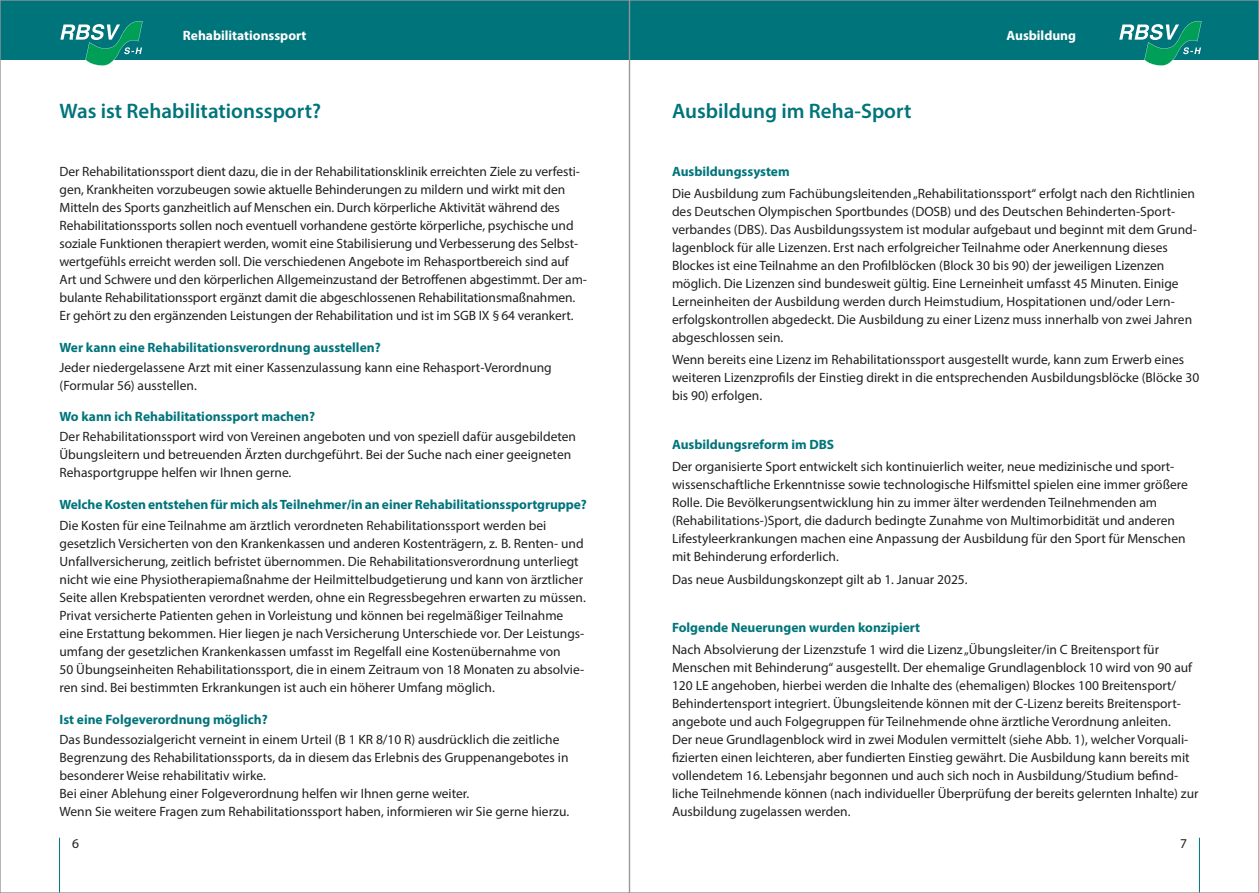
<style>
.page{position:relative;width:1259px;height:893px;background:#fff}
.page>*{position:absolute;margin:0;border:0;box-sizing:border-box;transform-origin:0 0}
.t1{font:600 21px "Myriad Pro";color:#00747b}
.t2{font:13.5px/18px "Myriad Pro";color:#231f20}
.t3{font:700 13.5px "Myriad Pro";color:#00747b}
.t4{font:700 13.5px "Myriad Pro";color:#fff}
</style>
<div class="page">
<div style="left:629px;top:0;width:630px;height:60px;background:#00747b"></div>
<div style="left:0;top:0;width:629px;height:60px;background:#00747b"></div>
<svg style="left:1119px;top:21px;width:82px;height:45px"></svg>
<svg style="left:60px;top:21px;width:83px;height:45px"></svg>
<hr style="left:59px;top:838px;width:1px;height:55px;background:#00747b">
<hr style="left:1199px;top:838px;width:1px;height:55px;background:#00747b">
<p class="t4" style="left:183px;top:27px;width:125px">Rehabilitationssport</p>
<p class="t4" style="left:1006px;top:26px;width:71px">Ausbildung</p>
<h1 class="t1" style="left:60px;top:97px;width:263px">Was ist Rehabilitationssport?</h1>
<h1 class="t1" style="left:672px;top:97px;width:241px">Ausbildung im Reha-Sport</h1>
<p class="t2" style="left:60px;top:162px;width:529px">Der Rehabilitationssport dient dazu, die in der Rehabilitationsklinik erreichten Ziele zu verfesti&shy;gen, Krankheiten vorzubeugen sowie aktuelle Behinderungen zu mildern und wirkt mit den Mitteln des Sports ganzheitlich auf Menschen ein. Durch körperliche Aktivität während des Rehabilitationssports sollen noch eventuell vorhandene gestörte körperliche, psychische und soziale Funktionen therapiert werden, womit eine Stabilisierung und Verbesserung des Selbst&shy;wertgefühls erreicht werden soll. Die verschiedenen Angebote im Rehasportbereich sind auf Art und Schwere und den körperlichen Allgemeinzustand der Betroffenen abgestimmt. Der am&shy;bulante Rehabilitationssport ergänzt damit die abgeschlossenen Rehabilitationsmaßnahmen.<br>Er gehört zu den ergänzenden Leistungen der Rehabilitation und ist im SGB IX § 64 verankert.</p>
<p class="t3" style="left:60px;top:338px;width:323px">Wer kann eine Rehabilitationsverordnung ausstellen?</p>
<p class="t2" style="left:60px;top:358px;width:494px">Jeder niedergelassene Arzt mit einer Kassenzulassung kann eine Rehasport-Verordnung (Formular 56) ausstellen.</p>
<p class="t3" style="left:60px;top:408px;width:257px">Wo kann ich Rehabilitationssport machen?</p>
<p class="t2" style="left:60px;top:428px;width:518px">Der Rehabilitationssport wird von Vereinen angeboten und von speziell dafür ausgebildeten<br>Übungsleitern und betreuenden Ärzten durchgeführt. Bei der Suche nach einer geeigneten<br>Rehasportgruppe helfen wir Ihnen gerne.</p>
<p class="t3" style="left:60px;top:496px;width:529px">Welche Kosten entstehen für mich als Teilnehmer/in an einer Rehabilitationssportgruppe?</p>
<p class="t2" style="left:60px;top:516px;width:528px">Die Kosten für eine Teilnahme am ärztlich verordneten Rehabilitationssport werden bei gesetzlich Versicherten von den Krankenkassen und anderen Kostenträgern, z. B. Renten- und Unfallversicherung, zeitlich befristet übernommen. Die Rehabilitationsverordnung unterliegt nicht wie eine Physiotherapiemaßnahme der Heilmittelbudgetierung und kann von ärztlicher Seite allen Krebspatienten verordnet werden, ohne ein Regressbegehren erwarten zu müssen.<br>Privat versicherte Patienten gehen in Vorleistung und können bei regelmäßiger Teilnahme eine Erstattung bekommen. Hier liegen je nach Versicherung Unterschiede vor. Der Leistungs&shy;umfang der gesetzlichen Krankenkassen umfasst im Regelfall eine Kostenübernahme von<br>50 Übungseinheiten Rehabilitationssport, die in einem Zeitraum von 18 Monaten zu absolvie&shy;ren sind. Bei bestimmten Erkrankungen ist auch ein höherer Umfang möglich.</p>
<p class="t3" style="left:60px;top:710px;width:210px">Ist eine Folgeverordnung möglich?</p>
<p class="t2" style="left:60px;top:730px;width:511px">Das Bundessozialgericht verneint in einem Urteil (B 1 KR 8/10 R) ausdrücklich die zeitliche Begrenzung des Rehabilitationssports, da in diesem das Erlebnis des Gruppenangebotes in besonderer Weise rehabilitativ wirke.<br>Bei einer Ablehung einer Folgeverordnung helfen wir Ihnen gerne weiter.<br>Wenn Sie weitere Fragen zum Rehabilitationssport haben, informieren wir Sie gerne hierzu.</p>
<p class="t3" style="left:672px;top:163px;width:119px">Ausbildungssystem</p>
<p class="t2" style="left:672px;top:184px;width:526px">Die Ausbildung zum Fachübungsleitenden „Rehabilitationssport“ erfolgt nach den Richtlinien des Deutschen Olympischen Sportbundes (DOSB) und des Deutschen Behinderten-Sport&shy;verbandes (DBS). Das Ausbildungssystem ist modular aufgebaut und beginnt mit dem Grund&shy;lagenblock für alle Lizenzen. Erst nach erfolgreicher Teilnahme oder Anerkennung dieses Blockes ist eine Teilnahme an den Profilblöcken (Block 30 bis 90) der jeweiligen Lizenzen möglich. Die Lizenzen sind bundesweit gültig. Eine Lerneinheit umfasst 45 Minuten. Einige Lerneinheiten der Ausbildung werden durch Heimstudium, Hospitationen und/oder Lern&shy;erfolgskontrollen abgedeckt. Die Ausbildung zu einer Lizenz muss innerhalb von zwei Jahren abgeschlossen sein.</p>
<p class="t2" style="left:672px;top:351px;width:529px">Wenn bereits eine Lizenz im Rehabilitationssport ausgestellt wurde, kann zum Erwerb eines weiteren Lizenzprofils der Einstieg direkt in die entsprechenden Ausbildungsblöcke (Blöcke 30 bis 90) erfolgen.</p>
<p class="t3" style="left:672px;top:436px;width:164px">Ausbildungsreform im DBS</p>
<p class="t2" style="left:672px;top:458px;width:517px">Der organisierte Sport entwickelt sich kontinuierlich weiter, neue medizinische und sport&shy;wissenschaftliche Erkenntnisse sowie technologische Hilfsmittel spielen eine immer größere Rolle. Die Bevölkerungsentwicklung hin zu immer älter werdenden Teilnehmenden am (Rehabilitations-)Sport, die dadurch bedingte Zunahme von Multimorbidität und anderen Lifestyleerkrankungen machen eine Anpassung der Ausbildung für den Sport für Menschen mit Behinderung erforderlich.</p>
<p class="t2" style="left:672px;top:570px;width:297px">Das neue Ausbildungskonzept gilt ab 1. Januar 2025.</p>
<p class="t3" style="left:672px;top:618px;width:250px">Folgende Neuerungen wurden konzipiert</p>
<p class="t2" style="left:672px;top:640px;width:528px">Nach Absolvierung der Lizenzstufe 1 wird die Lizenz „Übungsleiter/in C Breitensport für Menschen mit Behinderung“ ausgestellt. Der ehemalige Grundlagenblock 10 wird von 90 auf 120 LE angehoben, hierbei werden die Inhalte des (ehemaligen) Blockes 100 Breitensport/ Behindertensport integriert. Übungsleitende können mit der C-Lizenz bereits Breitensport&shy;angebote und auch Folgegruppen für Teilnehmende ohne ärztliche Verordnung anleiten.<br>Der neue Grundlagenblock wird in zwei Modulen vermittelt (siehe Abb. 1), welcher Vorquali&shy;fizierten einen leichteren, aber fundierten Einstieg gewährt. Die Ausbildung kann bereits mit vollendetem 16. Lebensjahr begonnen und auch sich noch in Ausbildung/Studium befind&shy;liche Teilnehmende können (nach individueller Überprüfung der bereits gelernten Inhalte) zur Ausbildung zugelassen werden.</p>
<p class="t2" style="left:72px;top:834px;width:8px">6</p>
<p class="t2" style="left:1180px;top:834px;width:8px">7</p>
</div>
